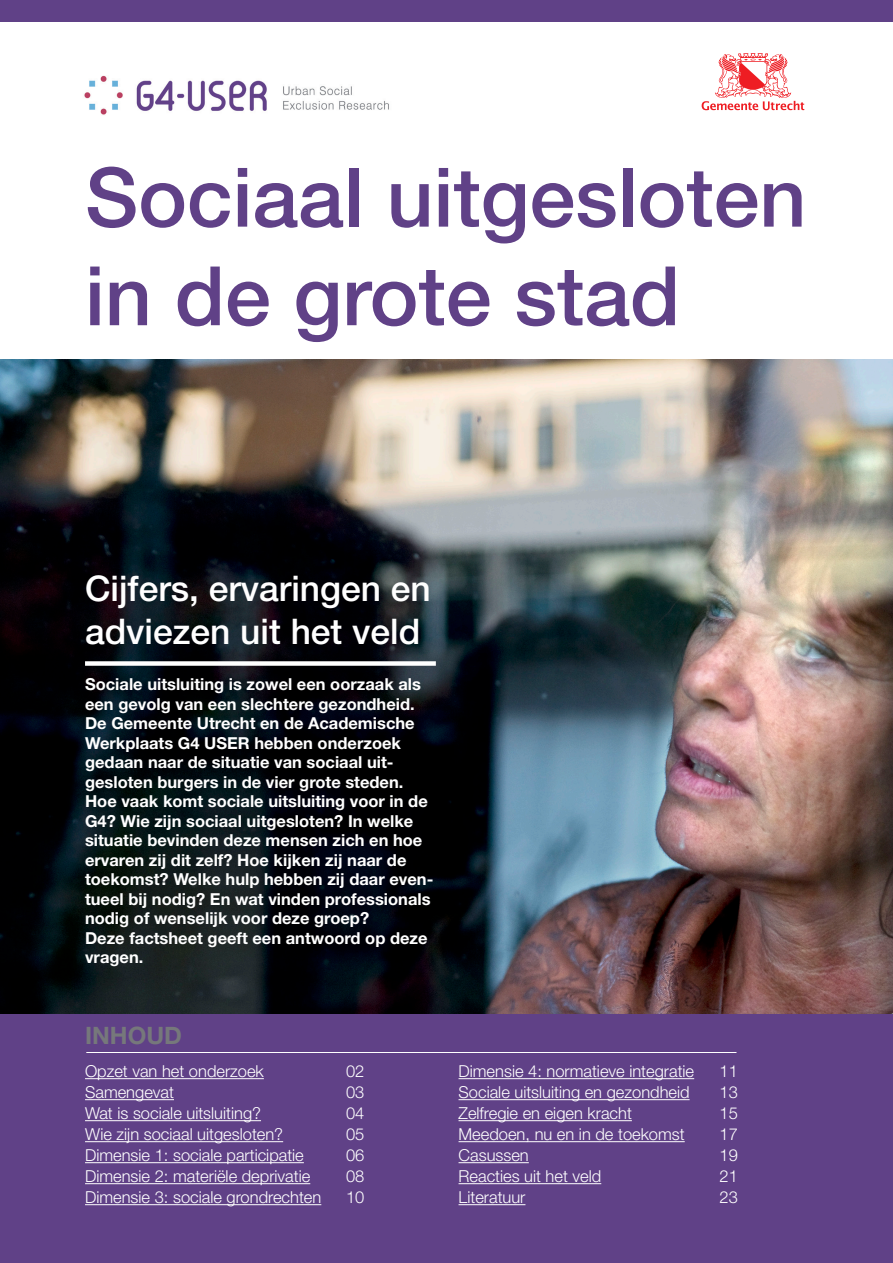
<style>
.page{position:relative;width:893px;height:1263px;background:#fff}
.page>*{position:absolute;margin:0;border:0;box-sizing:border-box;transform-origin:0 0}
.t1{font:500 82.2px/98.6px "Helvetica Neue LT Std";color:#604187}
.t2{font:500 35.4px/42.5px "Helvetica Neue LT Std";color:#fff}
.t3{font:700 24px "Helvetica Neue LT Std";color:#76787b}
.t4{font:700 16.5px/19.5px "Helvetica Neue LT Std";color:#fff}
.t5{font:300 16.5px "Helvetica Neue LT Std";color:#fff}
</style>
<div class="page">
<img style="left:0;top:359px;width:893px;height:655px">
<div style="left:0;top:1014px;width:893px;height:249px;background:#604187"></div>
<div style="left:0;top:0;width:893px;height:21px;background:#604187"></div>
<hr style="left:85px;top:1078px;width:179px;height:1px;background:#fff">
<hr style="left:85px;top:1099px;width:89px;height:1px;background:#fff">
<hr style="left:85px;top:1120px;width:176px;height:1px;background:#fff">
<hr style="left:85px;top:1141px;width:198px;height:1px;background:#fff">
<hr style="left:85px;top:1162px;width:219px;height:1px;background:#fff">
<hr style="left:85px;top:1183px;width:225px;height:1px;background:#fff">
<hr style="left:85px;top:1204px;width:236px;height:1px;background:#fff">
<hr style="left:459px;top:1078px;width:235px;height:1px;background:#fff">
<hr style="left:459px;top:1099px;width:231px;height:1px;background:#fff">
<hr style="left:459px;top:1120px;width:173px;height:1px;background:#fff">
<hr style="left:459px;top:1141px;width:226px;height:1px;background:#fff">
<hr style="left:459px;top:1162px;width:70px;height:1px;background:#fff">
<hr style="left:459px;top:1183px;width:142px;height:1px;background:#fff">
<hr style="left:459px;top:1204px;width:66px;height:1px;background:#fff">
<hr style="left:86px;top:1052px;width:650px;height:1px;background:#fff">
<svg style="left:702px;top:53px;width:102px;height:57px"></svg>
<div style="left:85px;top:661px;width:351px;height:5px;background:#fff"></div>
<img style="left:84px;top:75px;width:305px;height:40px">
<p class="t1" style="left:85px;top:147px;width:723px">Sociaal uitgesloten in de grote stad</p>
<p class="t2" style="left:85px;top:567px;width:347px">Cijfers, ervaringen en adviezen uit het veld</p>
<p class="t4" style="left:85px;top:674px;width:350px">Sociale uitsluiting is zowel een oorzaak als een gevolg van een slechtere gezondheid.<br>De Gemeente Utrecht en de Academische Werkplaats G4 USER hebben onderzoek gedaan naar de situatie van sociaal uit&shy;gesloten burgers in de vier grote steden.<br>Hoe vaak komt sociale uitsluiting voor in de G4? Wie zijn sociaal uitgesloten? In welke situatie bevinden deze mensen zich en hoe ervaren zij dit zelf? Hoe kijken zij naar de toekomst? Welke hulp hebben zij daar even&shy;tueel bij nodig? En wat vinden professionals nodig of wenselijk voor deze groep?</p>
<p class="t4" style="left:85px;top:927px;width:344px">Deze factsheet geeft een antwoord op deze vragen.</p>
<p class="t3" style="left:85px;top:1021px;width:98px">INHOUD</p>
<p class="t5" style="left:85px;top:1061px;width:180px">Opzet van het onderzoek</p>
<p class="t5" style="left:346px;top:1061px;width:20px">02</p>
<p class="t5" style="left:85px;top:1082px;width:90px">Samengevat</p>
<p class="t5" style="left:346px;top:1082px;width:20px">03</p>
<p class="t5" style="left:85px;top:1103px;width:177px">Wat is sociale uitsluiting?</p>
<p class="t5" style="left:346px;top:1103px;width:20px">04</p>
<p class="t5" style="left:85px;top:1124px;width:200px">Wie zijn sociaal uitgesloten?</p>
<p class="t5" style="left:346px;top:1124px;width:20px">05</p>
<p class="t5" style="left:85px;top:1145px;width:220px">Dimensie 1: sociale participatie</p>
<p class="t5" style="left:346px;top:1145px;width:20px">06</p>
<p class="t5" style="left:85px;top:1166px;width:227px">Dimensie 2: materiële deprivatie</p>
<p class="t5" style="left:346px;top:1166px;width:20px">08</p>
<p class="t5" style="left:85px;top:1187px;width:238px">Dimensie 3: sociale grondrechten</p>
<p class="t5" style="left:346px;top:1187px;width:20px">10</p>
<p class="t5" style="left:459px;top:1061px;width:237px">Dimensie 4: normatieve integratie</p>
<p class="t5" style="left:719px;top:1061px;width:20px">11</p>
<p class="t5" style="left:459px;top:1082px;width:233px">Sociale uitsluiting en gezondheid</p>
<p class="t5" style="left:719px;top:1082px;width:20px">13</p>
<p class="t5" style="left:459px;top:1103px;width:175px">Zelfregie en eigen kracht</p>
<p class="t5" style="left:719px;top:1103px;width:20px">15</p>
<p class="t5" style="left:459px;top:1124px;width:228px">Meedoen, nu en in de toekomst</p>
<p class="t5" style="left:719px;top:1124px;width:20px">17</p>
<p class="t5" style="left:459px;top:1145px;width:72px">Casussen</p>
<p class="t5" style="left:720px;top:1145px;width:20px">19</p>
<p class="t5" style="left:459px;top:1166px;width:144px">Reacties uit het veld</p>
<p class="t5" style="left:719px;top:1166px;width:20px">21</p>
<p class="t5" style="left:459px;top:1187px;width:68px">Literatuur</p>
<p class="t5" style="left:719px;top:1187px;width:20px">23</p>
</div>
